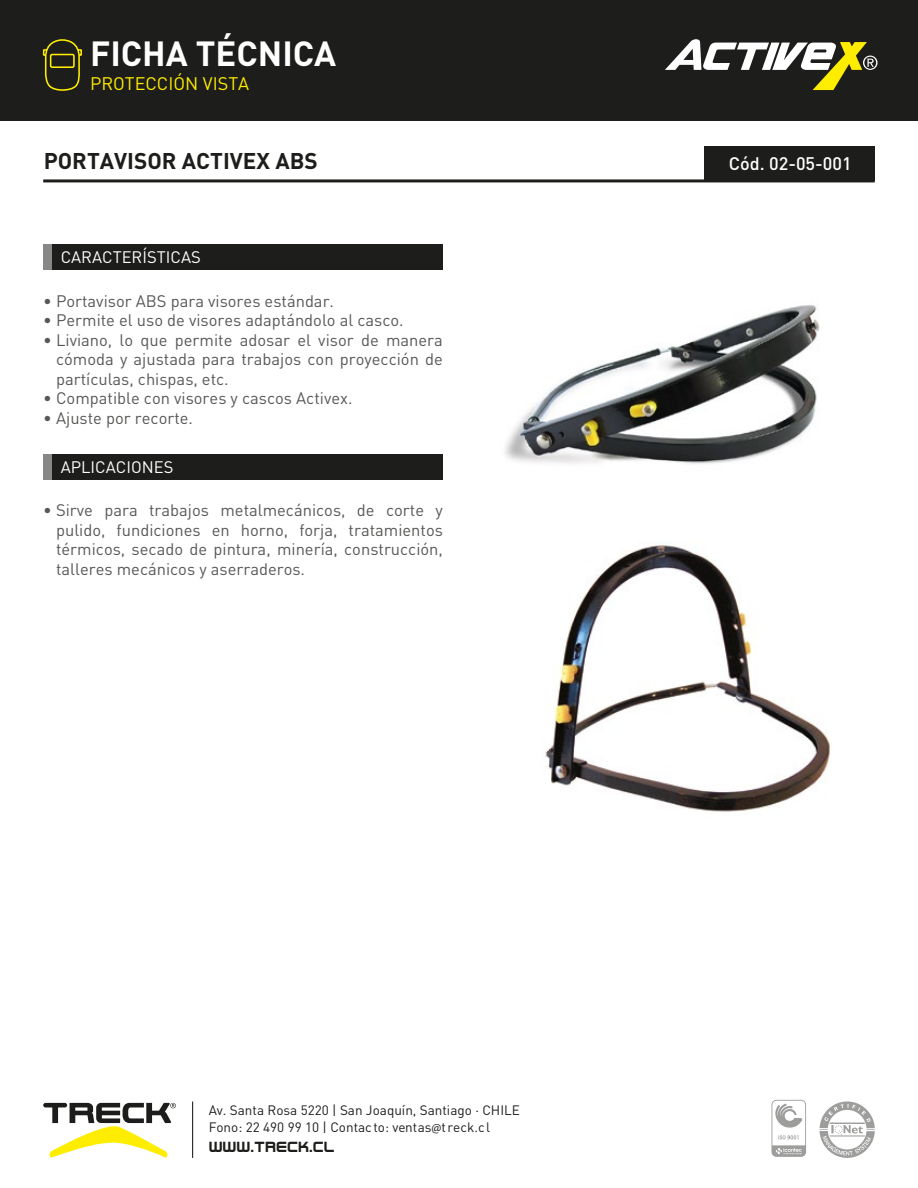
<style>
.page{position:relative;width:918px;height:1188px;background:#fff}
.page>*{position:absolute;margin:0;border:0;box-sizing:border-box;transform-origin:0 0}
.t1{font:700 34.5px "DIN";color:#fff}
.t2{font:700 22.5px "DIN";color:#1d1d1b}
.t3{font:18px "DIN";color:#ffed00}
.t4{font:500 18px "DIN";color:#fff}
.t5{font:16.5px/19.5px "DIN";color:#575756;text-align:justify}
.t6{font:16.5px "DIN";color:#fff}
.t7{font:15px "Regen";color:#1d1d1b}
.t8{font:13.5px/16.5px "DIN";color:#1d1d1b}
.s1{font-family:"Myriad Pro"}
</style>
<div class="page">
<div style="left:0;top:0;width:918px;height:121px;background:#1d1d1b"></div>
<svg style="left:43px;top:1103px;width:133px;height:55px"></svg>
<svg style="left:665px;top:39px;width:213px;height:51px"></svg>
<div style="left:52px;top:245px;width:391px;height:25px;background:#1d1d1b"></div>
<div style="left:43px;top:245px;width:9px;height:25px;background:#878787"></div>
<div style="left:52px;top:454px;width:391px;height:26px;background:#1d1d1b"></div>
<div style="left:43px;top:454px;width:9px;height:26px;background:#878787"></div>
<hr style="left:192px;top:1102px;width:1px;height:56px;background:#1d1d1b">
<svg style="left:42px;top:39px;width:40px;height:52px"></svg>
<svg style="left:772px;top:1100px;width:34px;height:57px"></svg>
<svg style="left:819px;top:1102px;width:56px;height:56px"></svg>
<div style="left:705px;top:147px;width:170px;height:34px;background:#1d1d1b"></div>
<hr style="left:43px;top:179px;width:832px;height:3px;background:#1d1d1b">
<img style="left:505px;top:305px;width:315px;height:159px">
<img style="left:545px;top:544px;width:286px;height:268px">
<h1 class="t1" style="left:90px;top:31px;width:248px">FICHA TÉCNICA</h1>
<p class="t3" style="left:90px;top:72px;width:161px">PROTECCIÓN VISTA</p>
<h2 class="t2" style="left:44px;top:146px;width:276px">PORTAVISOR ACTIVEX ABS</h2>
<p class="t4" style="left:729px;top:152px;width:124px">Cód. 02-05-001</p>
<p class="t6" style="left:61px;top:247px;width:142px">CARACTERÍSTICAS</p>
<p class="t5" style="left:43px;top:291px;width:292px">• Portavisor ABS para visores estándar.</p>
<p class="t5" style="left:43px;top:310px;width:362px">• Permite el uso de visores adaptándolo al casco.</p>
<p class="t5" style="left:56px;top:330px;width:388px;text-indent:-13px">• Liviano, lo que permite adosar el visor de manera cómoda y ajustada para trabajos con proyección de partículas, chispas, etc.</p>
<p class="t5" style="left:43px;top:388px;width:311px">• Compatible con visores y cascos Activex.</p>
<p class="t5" style="left:43px;top:408px;width:151px">• Ajuste por recorte.</p>
<p class="t6" style="left:61px;top:456px;width:114px">APLICACIONES</p>
<p class="t5" style="left:56px;top:500px;width:388px;text-indent:-13px">• Sirve para trabajos metalmecánicos, de corte y pulido, fundiciones en horno, forja, tratamientos térmicos, secado de pintura, minería, construcción, talleres mecánicos y aserraderos.</p>
<p class="t8" style="left:209px;top:1102px;width:313px">Av. Santa Rosa 5220 | San Joaquín, Santiago · CHILE<br>Fono: 22 490 99 10 | Contacto: ventas<span class="s1">@</span>treck.cl</p>
<p class="t7" style="left:209px;top:1137px;width:127px">WWW.TRECK.CL</p>
</div>
